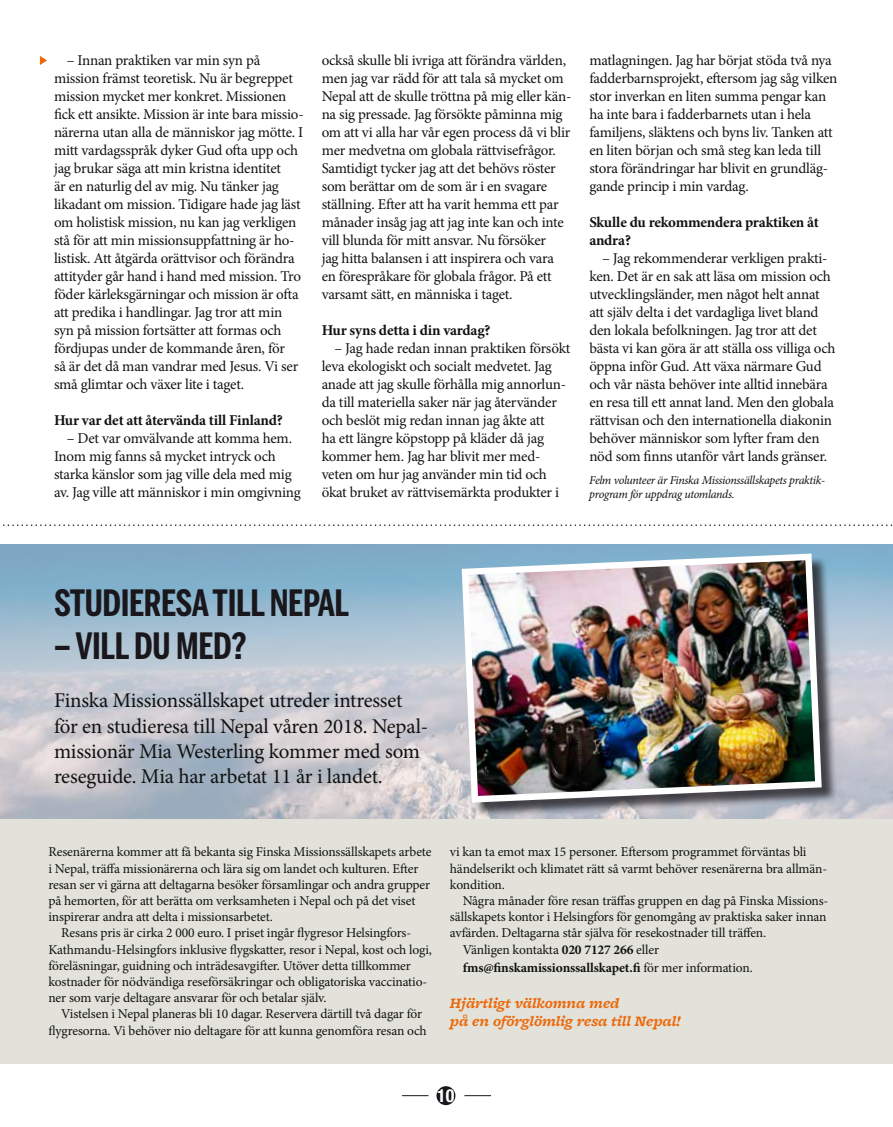
<style>
.page{position:relative;width:893px;height:1127px;background:#fff}
.page>*{position:absolute;margin:0;border:0;box-sizing:border-box;transform-origin:0 0}
.t1{font:700 36px "Benton Sans Comp";letter-spacing:-.01em;color:#1a171c}
.t2{font:21px/25.2px "Minion Pro";letter-spacing:-.01em;color:#111211}
.t3{font:700 condensed 18px "Helvetica Neue LT Std";color:#fff}
.t4{font:15px/18px "Minion Pro";letter-spacing:-.02em;color:#111211}
.t5{font:700 15px/18px "Minion Pro";letter-spacing:-.015em;color:#111211}
.t6{font:italic 700 15px/18px "Freight Micro Pro";letter-spacing:-.01em;color:#eb690b}
.t7{font:13.5px/16.2px "Minion Pro";letter-spacing:-.01em;color:#111211}
.t8{font:700 13.5px "Minion Pro";letter-spacing:-.01em;color:#111211}
.t9{font:italic 12px/14.4px "Minion Pro";letter-spacing:-.03em;color:#111211}
.s1{font-weight:700}
.s2{font-weight:400}
</style>
<div class="page">
<div style="left:0;top:819px;width:893px;height:245px;background:#e3e2da"></div>
<div style="left:436px;top:1086px;width:19px;height:19px;background:#1a171c;border-radius:50%"></div>
<svg style="left:402px;top:1095px;width:27px;height:1px"></svg>
<svg style="left:464px;top:1095px;width:27px;height:1px"></svg>
<svg style="left:0;top:544px;width:892px;height:274px;background:#b0c0cf"></svg>
<div style="left:464px;top:556px;width:373px;height:263px;background:#1a171c;opacity:.75"></div>
<img style="left:458px;top:550px;width:367px;height:256px">
<svg style="left:892px;top:544px;width:1px;height:275px"></svg>
<svg style="left:40px;top:56px;width:7px;height:9px"></svg>
<svg style="left:3px;top:524px;width:890px;height:2px"></svg>
<p class="t4" style="left:54px;top:51px;width:251px;text-indent:13px">– Innan praktiken var min syn på mission främst teoretisk. Nu är begreppet mission mycket mer konkret. Missionen fick ett ansikte. Mission är inte bara missio&shy;närerna utan alla de människor jag mötte. I mitt vardagsspråk dyker Gud ofta upp och jag brukar säga att min kristna identitet<br>är en naturlig del av mig. Nu tänker jag likadant om mission. Tidigare hade jag läst om holistisk mission, nu kan jag verkligen stå för att min missionsuppfattning är ho&shy;listisk. Att åtgärda orättvisor och förändra attityder går hand i hand med mission. Tro föder kärleksgärningar och mission är ofta att predika i handlingar. Jag tror att min syn på mission fortsätter att formas och fördjupas under de kommande åren, för<br>så är det då man vandrar med Jesus. Vi ser små glimtar och växer lite i taget.</p>
<p class="t5" style="left:54px;top:411px;width:230px">Hur var det att återvända till Finland?</p>
<p class="t4" style="left:54px;top:429px;width:248px;text-indent:13px">– Det var omvälvande att komma hem.<br>Inom mig fanns så mycket intryck och starka känslor som jag ville dela med mig av. Jag ville att människor i min omgivning</p>
<p class="t4" style="left:322px;top:51px;width:251px">också skulle bli ivriga att förändra världen, men jag var rädd för att tala så mycket om Nepal att de skulle tröttna på mig eller kän&shy;na sig pressade. Jag försökte påminna mig om att vi alla har vår egen process då vi blir mer medvetna om globala rättvisefrågor.<br>Samtidigt tycker jag att det behövs röster som berättar om de som är i en svagare ställning. Efter att ha varit hemma ett par månader insåg jag att jag inte kan och inte vill blunda för mitt ansvar. Nu försöker<br>jag hitta balansen i att inspirera och vara en förespråkare för globala frågor. På ett varsamt sätt, en människa i taget.</p>
<p class="t5" style="left:322px;top:321px;width:170px">Hur syns detta i din vardag?</p>
<p class="t4" style="left:322px;top:339px;width:250px;text-indent:13px">– Jag hade redan innan praktiken försökt leva ekologiskt och socialt medvetet. Jag anade att jag skulle förhålla mig annorlun&shy;da till materiella saker när jag återvänder och beslöt mig redan innan jag åkte att<br>ha ett längre köpstopp på kläder då jag kommer hem. Jag har blivit mer med&shy;veten om hur jag använder min tid och ökat bruket av rättvisemärkta produkter i</p>
<p class="t4" style="left:589px;top:51px;width:250px">matlagningen. Jag har börjat stöda två nya fadderbarnsprojekt, eftersom jag såg vilken stor inverkan en liten summa pengar kan ha inte bara i fadderbarnets utan i hela familjens, släktens och byns liv. Tanken att en liten början och små steg kan leda till stora förändringar har blivit en grundläg&shy;gande princip i min vardag.</p>
<p class="t5" style="left:589px;top:213px;width:231px">Skulle du rekommendera praktiken åt andra?</p>
<p class="t4" style="left:589px;top:249px;width:248px;text-indent:13px">– Jag rekommenderar verkligen prakti&shy;ken. Det är en sak att läsa om mission och utvecklingsländer, men något helt annat att själv delta i det vardagliga livet bland den lokala befolkningen. Jag tror att det bästa vi kan göra är att ställa oss villiga och öppna inför Gud. Att växa närmare Gud och vår nästa behöver inte alltid innebära en resa till ett annat land. Men den globala rättvisan och den internationella diakonin behöver människor som lyfter fram den nöd som finns utanför vårt lands gränser.</p>
<p class="t9" style="left:589px;top:473px;width:237px">Felm volunteer är Finska Missionssällskapets praktik&shy;program för uppdrag utomlands.</p>
<h1 class="t1" style="left:54px;top:582px;width:297px">STUDIERESA TILL NEPAL</h1>
<h1 class="t1" style="left:54px;top:625px;width:194px">– VILL DU MED?</h1>
<h2 class="t2" style="left:54px;top:688px;width:376px">Finska Missionssällskapet utreder intresset för en studieresa till Nepal våren 2018. Nepal&shy;missionär Mia Westerling kommer med som reseguide. Mia har arbetat 11 år i landet.</h2>
<p class="t7" style="left:48px;top:844px;width:385px">Resenärerna kommer att få bekanta sig Finska Missionssällskapets arbete</p>
<p class="t7" style="left:48px;top:860px;width:371px">i Nepal, träffa missionärerna och lära sig om landet och kulturen. Efter</p>
<p class="t7" style="left:48px;top:876px;width:383px">resan ser vi gärna att deltagarna besöker församlingar och andra grupper</p>
<p class="t7" style="left:48px;top:893px;width:369px">på hemorten, för att berätta om verksamheten i Nepal och på det viset</p>
<p class="t7" style="left:48px;top:909px;width:226px">inspirerar andra att delta i missionsarbetet.</p>
<p class="t7" style="left:61px;top:925px;width:351px">Resans pris är cirka 2 000 euro. I priset ingår flygresor Helsingfors-</p>
<p class="t7" style="left:48px;top:941px;width:385px">Kathmandu-Helsingfors inklusive flygskatter, resor i Nepal, kost och logi,</p>
<p class="t7" style="left:48px;top:957px;width:364px">föreläsningar, guidning och inträdesavgifter. Utöver detta tillkommer</p>
<p class="t7" style="left:48px;top:974px;width:380px">kostnader för nödvändiga reseförsäkringar och obligatoriska vaccinatio-</p>
<p class="t7" style="left:48px;top:990px;width:280px">ner som varje deltagare ansvarar för och betalar själv.</p>
<p class="t7" style="left:61px;top:1006px;width:362px">Vistelsen i Nepal planeras bli 10 dagar. Reservera därtill två dagar för</p>
<p class="t7" style="left:48px;top:1022px;width:380px">flygresorna. Vi behöver nio deltagare för att kunna genomföra resan och</p>
<p class="t7" style="left:450px;top:844px;width:379px">vi kan ta emot max 15 personer. Eftersom programmet förväntas bli händelserikt och klimatet rätt så varmt behöver resenärerna bra allmän&shy;kondition.</p>
<p class="t7" style="left:463px;top:893px;width:367px">Några månader före resan träffas gruppen en dag på Finska Missions-</p>
<p class="t7" style="left:450px;top:909px;width:378px">sällskapets kontor i Helsingfors för genomgång av praktiska saker innan</p>
<p class="t7" style="left:450px;top:925px;width:318px">avfärden. Deltagarna står själva för resekostnader till träffen.</p>
<p class="t7" style="left:463px;top:941px;width:198px">Vänligen kontakta <span class="s1">020 7127 266</span> eller</p>
<p class="t8" style="left:463px;top:958px;width:292px">fms@finskamissionssallskapet.fi <span class="s2">för mer information.</span></p>
<p class="t6" style="left:450px;top:993px;width:232px">Hjärtligt välkomna med<br>på en oförglömlig resa till Nepal!</p>
<p class="t3" style="left:437px;top:1085px;width:19px">10</p>
</div>
